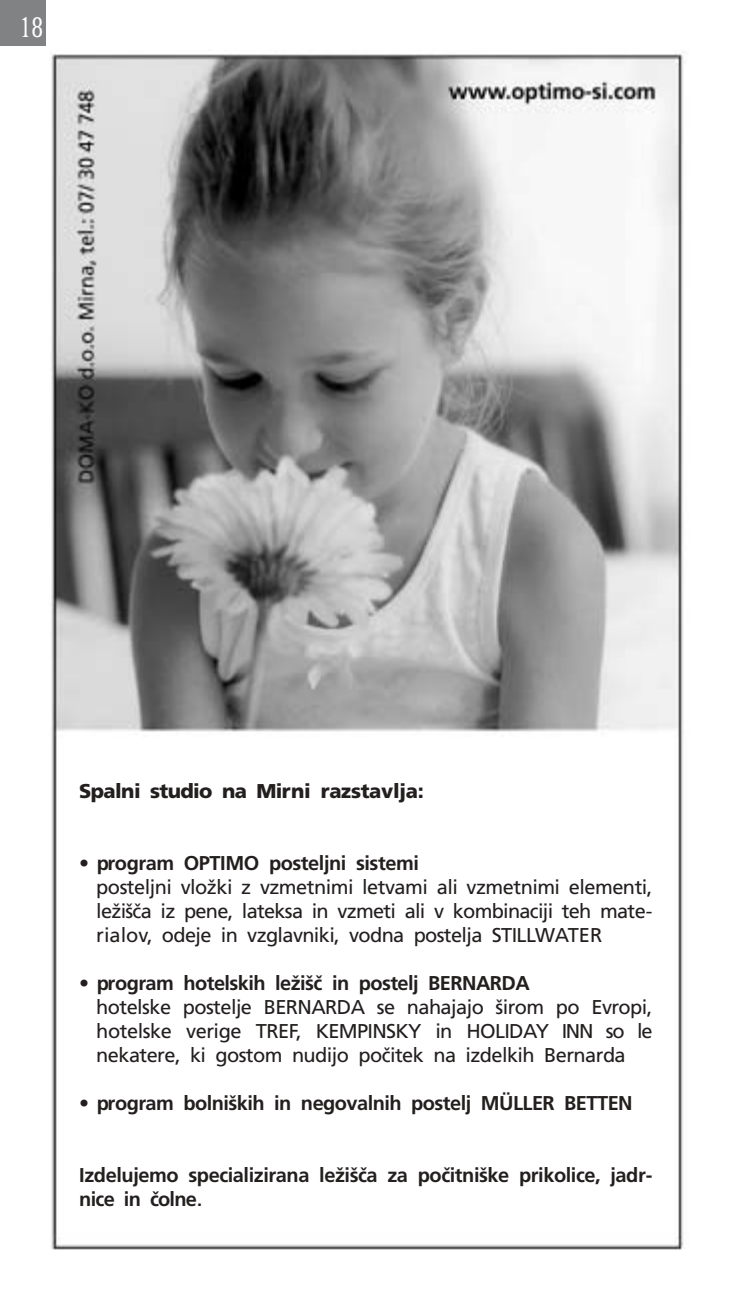
<style>
.page{position:relative;width:736px;height:1302px;background:#fff}
.page>*{position:absolute;margin:0;border:0;box-sizing:border-box;transform-origin:0 0}
.t1{font:32px "Rotis Serif SG";color:#fff;scale:.75 1}
.t2{font:20px/24px "Frutiger Roman";letter-spacing:-.03em;color:#231f1f;text-align:justify}
.t3{font:700 20px/24px "Frutiger";letter-spacing:-.025em;color:#231f1f}
.t4{font:900 20px "Frutiger";letter-spacing:-.03em;color:#231f1f}
.s1{font-size:18px}
</style>
<div class="page">
<div style="left:0;top:0;width:46px;height:45px;background:#808284"></div>
<img style="left:51px;top:54px;width:633px;height:1196px">
<h1 class="t1" style="left:19px;top:15px;width:35px">18</h1>
<p class="t4" style="left:79px;top:783px;width:346px">Spalni studio na Mirni razstavlja:</p>
<p class="t3" style="left:79px;top:852px;width:341px">• program OPTIMO posteljni sistemi</p>
<p class="t2" style="left:96px;top:876px;width:558px">posteljni vloæki z vzmetnimi letvami ali vzmetnimi elementi, leæiπËa iz pene, lateksa in vzmeti ali v kombinaciji teh mate&shy;rialov, odeje in vzglavniki, vodna postelja STILLWATER</p>
<p class="t3" style="left:79px;top:972px;width:452px">• program hotelskih leæiπË in postelj BERNARDA</p>
<p class="t2" style="left:96px;top:997px;width:558px">hotelske postelje BERNARDA se nahajajo πirom po Evropi, hotelske verige TREF, KEMPINSKY in HOLIDAY INN so le nekatere, ki gostom nudijo poËitek na izdelkih Bernarda</p>
<p class="t3" style="left:79px;top:1092px;width:555px">• program bolniπkih in negovalnih postelj MÜLLER BETTEN</p>
<p class="t3" style="left:79px;top:1164px;width:575px">Izdelujemo specializirana leæiπËa za poËitniπke prikolice, jadr&shy;nice in Ëolne<span class="s1">.</span></p>
</div>
